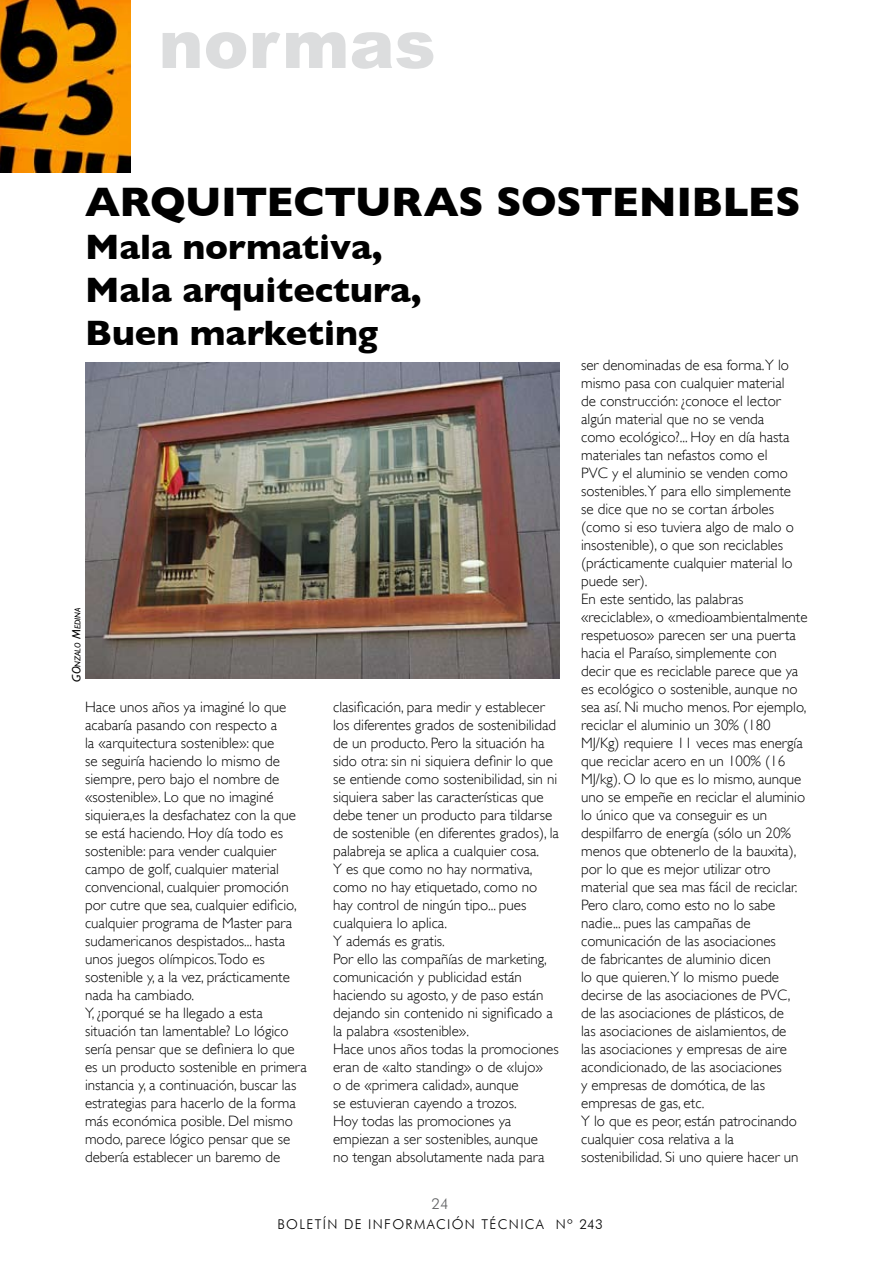
<style>
.page{position:relative;width:893px;height:1263px;background:#fff}
.page>*{position:absolute;margin:0;border:0;box-sizing:border-box;transform-origin:0 0}
.t1{font:900 67.5px "Arial";color:#dcddde}
.t2{font:700 42px "Gill Sans";letter-spacing:-.015em;color:#000}
.t3{font:700 36px/43.2px "Gill Sans";color:#000}
.t4{font:300 15px/18px "Gill Sans";color:#000}
.t5{font:300 15px "Futura BT";color:#636466}
.t6{font:300 13.5px "Futura BT";letter-spacing:.1em;color:#000}
.t7{font:italic 8.4px "Gill Sans";color:#000}
.s1{font-size:12px}
</style>
<div class="page">
<img style="left:0;top:0;width:130px;height:172px">
<img style="left:85px;top:363px;width:475px;height:316px">
<h1 class="t1" style="left:159px;top:6px;width:279px">normas</h1>
<h2 class="t2" style="left:85px;top:177px;width:717px">ARQUITECTURAS SOSTENIBLES</h2>
<h3 class="t3" style="left:85px;top:225px;width:338px">Mala normativa,<br>Mala arquitectura,<br>Buen marketing</h3>
<p class="t7" style="left:73px;top:682px;width:76px;rotate:-90deg"><span class="s1">GO</span>nzalo <span class="s1">M</span>edina</p>
<p class="t4" style="left:85px;top:698px;width:223px">Hace unos años ya imaginé lo que acabaría pasando con respecto a<br>la «arquitectura sostenible»: que<br>se seguiría haciendo lo mismo de siempre, pero bajo el nombre de «sostenible». Lo que no imaginé siquiera,es la desfachatez con la que se está haciendo. Hoy día todo es sostenible: para vender cualquier campo de golf, cualquier material convencional, cualquier promoción por cutre que sea, cualquier edificio, cualquier programa de Master para sudamericanos despistados... hasta unos juegos olímpicos.Todo es sostenible y, a la vez, prácticamente nada ha cambiado.<br>Y, ¿porqué se ha llegado a esta situación tan lamentable? Lo lógico sería pensar que se definiera lo que es un producto sostenible en primera instancia y, a continuación, buscar las estrategias para hacerlo de la forma más económica posible. Del mismo modo, parece lógico pensar que se debería establecer un baremo de</p>
<p class="t4" style="left:333px;top:698px;width:227px">clasificación, para medir y establecer los diferentes grados de sostenibilidad de un producto. Pero la situación ha sido otra: sin ni siquiera definir lo que se entiende como sostenibilidad, sin ni siquiera saber las características que debe tener un producto para tildarse de sostenible (en diferentes grados), la palabreja se aplica a cualquier cosa.<br>Y es que como no hay normativa, como no hay etiquetado, como no hay control de ningún tipo... pues cualquiera lo aplica.<br>Y además es gratis.<br>Por ello las compañías de marketing, comunicación y publicidad están haciendo su agosto, y de paso están dejando sin contenido ni significado a la palabra «sostenible».<br>Hace unos años todas la promociones eran de «alto standing» o de «lujo»<br>o de «primera calidad», aunque<br>se estuvieran cayendo a trozos.<br>Hoy todas las promociones ya empiezan a ser sostenibles, aunque<br>no tengan absolutamente nada para</p>
<p class="t4" style="left:581px;top:356px;width:228px">ser denominadas de esa forma.Y lo mismo pasa con cualquier material<br>de construcción: ¿conoce el lector algún material que no se venda<br>como ecológico?... Hoy en día hasta materiales tan nefastos como el<br>PVC y el aluminio se venden como sostenibles.Y para ello simplemente<br>se dice que no se cortan árboles (como si eso tuviera algo de malo o insostenible), o que son reciclables (prácticamente cualquier material lo puede ser).<br>En este sentido, las palabras «reciclable», o «medioambientalmente respetuoso» parecen ser una puerta hacia el Paraíso, simplemente con decir que es reciclable parece que ya es ecológico o sostenible, aunque no sea así. Ni mucho menos. Por ejemplo, reciclar el aluminio un 30% (180<br>MJ/Kg) requiere 11 veces mas energía que reciclar acero en un 100% (16<br>MJ/kg). O lo que es lo mismo, aunque uno se empeñe en reciclar el aluminio lo único que va conseguir es un despilfarro de energía (sólo un 20% menos que obtenerlo de la bauxita), por lo que es mejor utilizar otro material que sea mas fácil de reciclar.<br>Pero claro, como esto no lo sabe nadie... pues las campañas de comunicación de las asociaciones<br>de fabricantes de aluminio dicen<br>lo que quieren.Y lo mismo puede decirse de las asociaciones de PVC, de las asociaciones de plásticos, de<br>las asociaciones de aislamientos, de<br>las asociaciones y empresas de aire acondicionado, de las asociaciones<br>y empresas de domótica, de las empresas de gas, etc.<br>Y lo que es peor, están patrocinando cualquier cosa relativa a la sostenibilidad. Si uno quiere hacer un</p>
<p class="t5" style="left:431px;top:1195px;width:19px">24</p>
<p class="t6" style="left:277px;top:1216px;width:327px">BOLETÍN DE INFORMACIÓN TÉCNICA Nº 243</p>
</div>
